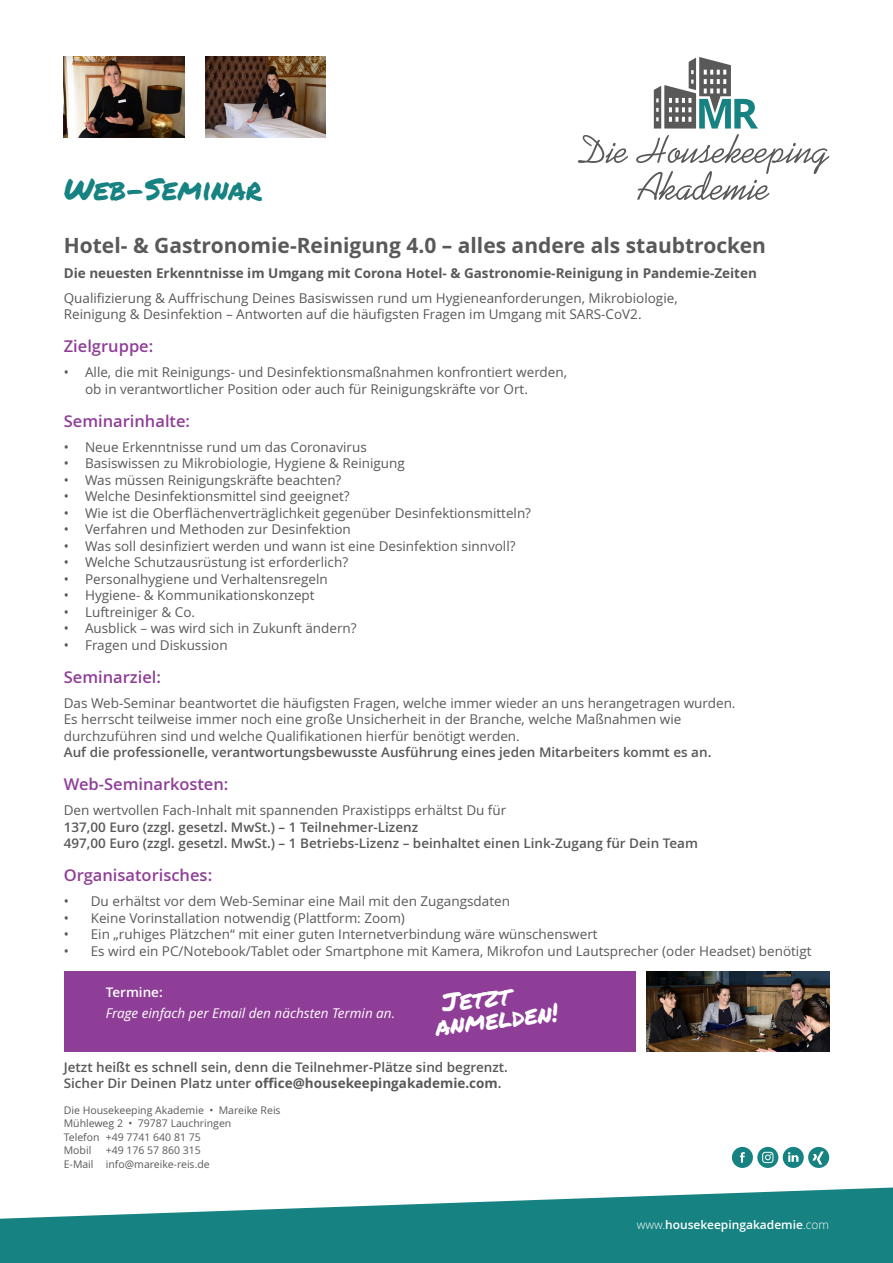
<style>
.page{position:relative;width:893px;height:1263px;background:#fff}
.page>*{position:absolute;margin:0;border:0;box-sizing:border-box;transform-origin:0 0}
.t1{font:30px "Permanent Marker";color:#168281}
.t2{font:25.5px "Permanent Marker";color:#fff}
.t3{font:700 21px "Open Sans";color:#5a595a}
.t4{font:600 16.5px "Open Sans";color:#8f3e97}
.t5{font:13.5px/16.5px "Open Sans";color:#5a595a}
.t6{font:600 13.5px "Open Sans";color:#5a595a}
.t7{font:700 13.5px "Open Sans";color:#5a595a}
.t8{font:italic 13.5px "Open Sans";color:#fff}
.t9{font:600 13.5px "Open Sans";color:#fff}
.t10{font:600 12px "Open Sans";color:#fff}
.t11{font:10.5px "Open Sans";color:#5a595a}
.s1{font-weight:600}
.s2{font-weight:300}
</style>
<div class="page">
<svg style="left:578px;top:57px;width:251px;height:143px"></svg>
<svg style="left:0;top:1187px;width:893px;height:76px;fill:#168281"></svg>
<div style="left:64px;top:972px;width:572px;height:80px;background:#8f3e97"></div>
<svg style="left:732px;top:1147px;width:97px;height:21px"></svg>
<img style="left:205px;top:57px;width:120px;height:80px">
<img style="left:64px;top:57px;width:120px;height:80px">
<img style="left:646px;top:972px;width:183px;height:80px">
<p class="t1" style="left:64px;top:167px;width:200px">Web-Seminar</p>
<p class="t3" style="left:64px;top:233px;width:704px">Hotel- &amp; Gastronomie-Reinigung 4.0 – alles andere als staubtrocken</p>
<p class="t7" style="left:64px;top:265px;width:695px">Die neuesten Erkenntnisse im Umgang mit Corona Hotel- &amp; Gastronomie-Reinigung in Pandemie-Zeiten</p>
<p class="t5" style="left:64px;top:290px;width:615px">Qualifizierung &amp; Auffrischung Deines Basiswissen rund um Hygieneanforderungen, Mikrobiologie,<br>Reinigung &amp; Desinfektion – Antworten auf die häufigsten Fragen im Umgang mit SARS-CoV2.</p>
<p class="t4" style="left:64px;top:337px;width:91px">Zielgruppe:</p>
<p class="t5" style="left:85px;top:364px;width:483px;text-indent:-21px">• Alle, die mit Reinigungs- und Desinfektionsmaßnahmen konfrontiert werden, ob in verantwortlicher Position oder auch für Reinigungskräfte vor Ort.</p>
<p class="t4" style="left:64px;top:411px;width:128px">Seminarinhalte:</p>
<p class="t5" style="left:64px;top:439px;width:305px">• Neue Erkenntnisse rund um das Coronavirus</p>
<p class="t5" style="left:64px;top:455px;width:343px">• Basiswissen zu Mikrobiologie, Hygiene &amp; Reinigung</p>
<p class="t5" style="left:64px;top:472px;width:279px">• Was müssen Reinigungskräfte beachten?</p>
<p class="t5" style="left:64px;top:488px;width:287px">• Welche Desinfektionsmittel sind geeignet?</p>
<p class="t5" style="left:64px;top:505px;width:469px">• Wie ist die Oberflächenverträglichkeit gegenüber Desinfektionsmitteln?</p>
<p class="t5" style="left:64px;top:521px;width:289px">• Verfahren und Methoden zur Desinfektion</p>
<p class="t5" style="left:64px;top:538px;width:453px">• Was soll desinfiziert werden und wann ist eine Desinfektion sinnvoll?</p>
<p class="t5" style="left:64px;top:554px;width:286px">• Welche Schutzausrüstung ist erforderlich?</p>
<p class="t5" style="left:64px;top:571px;width:266px">• Personalhygiene und Verhaltensregeln</p>
<p class="t5" style="left:64px;top:587px;width:252px">• Hygiene- &amp; Kommunikationskonzept</p>
<p class="t5" style="left:64px;top:604px;width:133px">• Luftreiniger &amp; Co.</p>
<p class="t5" style="left:64px;top:620px;width:294px">• Ausblick – was wird sich in Zukunft ändern?</p>
<p class="t5" style="left:64px;top:637px;width:165px">• Fragen und Diskussion</p>
<p class="t4" style="left:64px;top:667px;width:99px">Seminarziel:</p>
<p class="t5" style="left:64px;top:695px;width:673px">Das Web-Seminar beantwortet die häufigsten Fragen, welche immer wieder an uns herangetragen wurden.</p>
<p class="t5" style="left:64px;top:711px;width:619px">Es herrscht teilweise immer noch eine große Unsicherheit in der Branche, welche Maßnahmen wie</p>
<p class="t5" style="left:64px;top:728px;width:457px">durchzuführen sind und welche Qualifikationen hierfür benötigt werden.</p>
<p class="t6" style="left:64px;top:745px;width:649px">Auf die professionelle, verantwortungsbewusste Ausführung eines jeden Mitarbeiters kommt es an.</p>
<p class="t4" style="left:64px;top:775px;width:166px">Web-Seminarkosten:</p>
<p class="t5" style="left:64px;top:802px;width:444px">Den wertvollen Fach-Inhalt mit spannenden Praxistipps erhältst Du für</p>
<p class="t6" style="left:64px;top:819px;width:356px">137,00 Euro (zzgl. gesetzl. MwSt.) – 1 Teilnehmer-Lizenz</p>
<p class="t6" style="left:64px;top:836px;width:636px">497,00 Euro (zzgl. gesetzl. MwSt.) – 1 Betriebs-Lizenz – beinhaltet einen Link-Zugang für Dein Team</p>
<p class="t4" style="left:64px;top:866px;width:150px">Organisatorisches:</p>
<p class="t5" style="left:64px;top:893px;width:448px">• Du erhältst vor dem Web-Seminar eine Mail mit den Zugangsdaten</p>
<p class="t5" style="left:64px;top:910px;width:343px">• Keine Vorinstallation notwendig (Plattform: Zoom)</p>
<p class="t5" style="left:64px;top:926px;width:535px">• Ein „ruhiges Plätzchen“ mit einer guten Internetverbindung wäre wünschenswert</p>
<p class="t5" style="left:64px;top:943px;width:749px">• Es wird ein PC/Notebook/Tablet oder Smartphone mit Kamera, Mikrofon und Lautsprecher (oder Headset) benötigt</p>
<p class="t9" style="left:106px;top:985px;width:59px">Termine:</p>
<p class="t8" style="left:106px;top:1005px;width:291px">Frage einfach per Email den nächsten Termin an.</p>
<p class="t2" style="left:440px;top:984px;width:70px;rotate:-7deg">Jetzt</p>
<p class="t2" style="left:433px;top:1008px;width:125px;rotate:-7deg">anmelden!</p>
<p class="t6" style="left:64px;top:1059px;width:446px">Jetzt heißt es schnell sein, denn die Teilnehmer-Plätze sind begrenzt.</p>
<p class="t7" style="left:64px;top:1076px;width:439px"><span class="s1">Sicher Dir Deinen Platz unter</span> office@housekeepingakademie.com<span class="s1">.</span></p>
<p class="t11" style="left:64px;top:1104px;width:218px">Die Housekeeping Akademie • Mareike Reis</p>
<p class="t11" style="left:64px;top:1118px;width:169px">Mühleweg 2 • 79787 Lauchringen</p>
<p class="t11" style="left:64px;top:1131px;width:139px">Telefon +49 7741 640 81 75</p>
<p class="t11" style="left:64px;top:1145px;width:29px">Mobil</p>
<p class="t11" style="left:106px;top:1145px;width:97px">+49 176 57 860 315</p>
<p class="t11" style="left:64px;top:1158px;width:147px">E-Mail info@mareike-reis.de</p>
<p class="t10" style="left:637px;top:1218px;width:194px"><span class="s2">www.</span>housekeepingakademie<span class="s2">.com</span></p>
</div>
